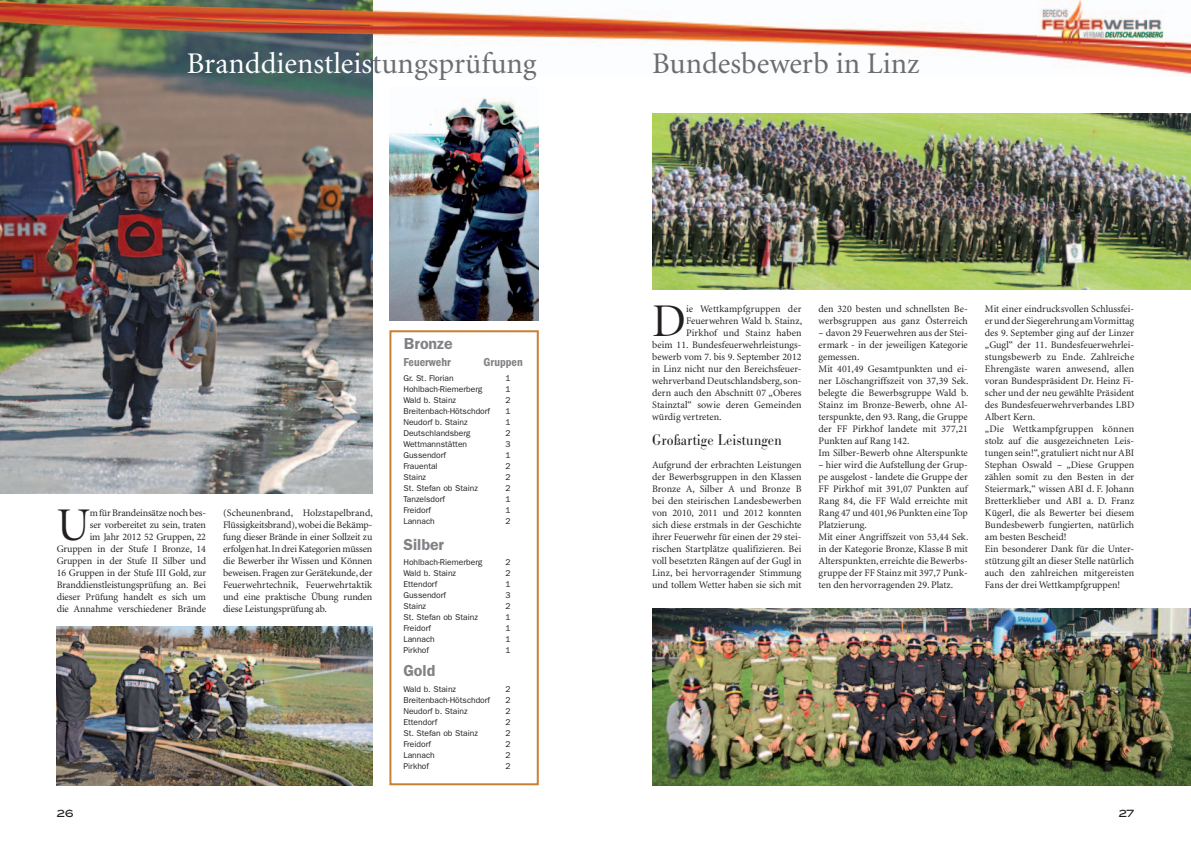
<style>
.page{position:relative;width:1191px;height:842px;background:#fff}
.page>*{position:absolute;margin:0;border:0;box-sizing:border-box;transform-origin:0 0}
.t1{font:47px "Minion MM 367 585 46";color:#231f20}
.t2{font:30px "Minion";color:#fff}
.t3{font:30px "Minion";color:#6c6d70}
.t4{font:16.2px "URW Bodoni T Ligh Extr Narr";letter-spacing:.005em;color:#231f20}
.t5{font:600 16px "ITC Franklin Gothic Std";color:#808285}
.t6{font:12px "ITC Franklin Gothic Std Dm Cd";color:#808285}
.t7{font:10px/12px "Minion MM 367 585 10";color:#231f20}
.t8{font:500 10px "Blair ITC";color:#231f20}
.t9{font:8.5px "ITC Franklin Gothic Std";color:#231f20}
.s1{color:#6c6d70}
</style>
<div class="page">
<img style="left:0;top:77px;width:372px;height:416px">
<img style="left:0;top:0;width:1191px;height:77px">
<img style="left:1037px;top:0;width:127px;height:47px">
<img style="left:389px;top:98px;width:150px;height:222px">
<div style="left:389px;top:330px;width:150px;height:455px;border:2px solid #c78131"></div>
<img style="left:57px;top:626px;width:315px;height:159px">
<img style="left:652px;top:609px;width:539px;height:176px">
<img style="left:652px;top:113px;width:539px;height:177px">
<h2 class="t2" style="left:187px;top:49px;width:351px">Branddienstleis<span class="s1">tungsprüfung</span></h2>
<h2 class="t3" style="left:652px;top:49px;width:269px">Bundesbewerb in Linz</h2>
<p class="t7" style="left:57px;top:507px;width:151px;text-align:right">m für Brandeinsätze noch bes-<br>ser vorbereitet zu sein, traten<br>im Jahr 2012 52 Gruppen, 22<br>Gruppen in der Stufe I Bronze, 14<br>Gruppen in der Stufe II Silber und<br>16 Gruppen in der Stufe III Gold, zur<br>Branddienstleistungsprüfung an. Bei dieser Prüfung handelt es sich um die Annahme verschiedener Brände</p>
<h1 class="t1" style="left:57px;top:501px;width:35px">U</h1>
<p class="t7" style="left:223px;top:507px;width:151px;text-align:justify">(Scheunenbrand, Holzstapelbrand, Flüssigkeitsbrand), wobei die Bekämp&shy;fung dieser Brände in einer Sollzeit zu erfolgen hat. In drei Kategorien müssen die Bewerber ihr Wissen und Können beweisen. Fragen zur Gerätekunde, der Feuerwehrtechnik, Feuerwehrtaktik und eine praktische Übung runden diese Leistungsprüfung ab.</p>
<h3 class="t5" style="left:404px;top:334px;width:50px">Bronze</h3>
<p class="t6" style="left:403px;top:355px;width:49px">Feuerwehr</p>
<p class="t6" style="left:483px;top:355px;width:41px">Gruppen</p>
<p class="t9" style="left:403px;top:373px;width:52px">Gr. St. Florian</p>
<p class="t9" style="left:505px;top:373px;width:7px">1</p>
<p class="t9" style="left:403px;top:384px;width:80px">Hohlbach-Riemerberg</p>
<p class="t9" style="left:505px;top:384px;width:7px">1</p>
<p class="t9" style="left:403px;top:395px;width:54px">Wald b. Stainz</p>
<p class="t9" style="left:505px;top:395px;width:7px">2</p>
<p class="t9" style="left:403px;top:406px;width:88px">Breitenbach-Hötschdorf</p>
<p class="t9" style="left:505px;top:406px;width:7px">1</p>
<p class="t9" style="left:403px;top:417px;width:66px">Neudorf b. Stainz</p>
<p class="t9" style="left:505px;top:417px;width:7px">1</p>
<p class="t9" style="left:403px;top:428px;width:68px">Deutschlandsberg</p>
<p class="t9" style="left:505px;top:428px;width:7px">2</p>
<p class="t9" style="left:403px;top:439px;width:65px">Wettmannstätten</p>
<p class="t9" style="left:505px;top:439px;width:7px">3</p>
<p class="t9" style="left:403px;top:450px;width:44px">Gussendorf</p>
<p class="t9" style="left:505px;top:450px;width:7px">1</p>
<p class="t9" style="left:403px;top:461px;width:36px">Frauental</p>
<p class="t9" style="left:505px;top:461px;width:7px">2</p>
<p class="t9" style="left:403px;top:472px;width:24px">Stainz</p>
<p class="t9" style="left:505px;top:472px;width:7px">2</p>
<p class="t9" style="left:403px;top:483px;width:76px">St. Stefan ob Stainz</p>
<p class="t9" style="left:505px;top:483px;width:7px">2</p>
<p class="t9" style="left:403px;top:494px;width:43px">Tanzelsdorf</p>
<p class="t9" style="left:505px;top:494px;width:7px">1</p>
<p class="t9" style="left:403px;top:505px;width:29px">Freidorf</p>
<p class="t9" style="left:505px;top:505px;width:7px">1</p>
<p class="t9" style="left:403px;top:516px;width:33px">Lannach</p>
<p class="t9" style="left:505px;top:516px;width:7px">2</p>
<p class="t9" style="left:403px;top:557px;width:80px">Hohlbach-Riemerberg</p>
<p class="t9" style="left:505px;top:557px;width:7px">2</p>
<p class="t9" style="left:403px;top:568px;width:54px">Wald b. Stainz</p>
<p class="t9" style="left:505px;top:568px;width:7px">2</p>
<p class="t9" style="left:403px;top:579px;width:35px">Ettendorf</p>
<p class="t9" style="left:505px;top:579px;width:7px">1</p>
<p class="t9" style="left:403px;top:590px;width:44px">Gussendorf</p>
<p class="t9" style="left:505px;top:590px;width:7px">3</p>
<p class="t9" style="left:403px;top:601px;width:24px">Stainz</p>
<p class="t9" style="left:505px;top:601px;width:7px">2</p>
<p class="t9" style="left:403px;top:612px;width:76px">St. Stefan ob Stainz</p>
<p class="t9" style="left:505px;top:612px;width:7px">1</p>
<p class="t9" style="left:403px;top:623px;width:29px">Freidorf</p>
<p class="t9" style="left:505px;top:623px;width:7px">1</p>
<p class="t9" style="left:403px;top:634px;width:33px">Lannach</p>
<p class="t9" style="left:505px;top:634px;width:7px">1</p>
<p class="t9" style="left:403px;top:645px;width:27px">Pirkhof</p>
<p class="t9" style="left:505px;top:645px;width:7px">1</p>
<p class="t9" style="left:403px;top:684px;width:54px">Wald b. Stainz</p>
<p class="t9" style="left:505px;top:684px;width:7px">2</p>
<p class="t9" style="left:403px;top:695px;width:88px">Breitenbach-Hötschdorf</p>
<p class="t9" style="left:505px;top:695px;width:7px">2</p>
<p class="t9" style="left:403px;top:706px;width:66px">Neudorf b. Stainz</p>
<p class="t9" style="left:505px;top:706px;width:7px">2</p>
<p class="t9" style="left:403px;top:717px;width:35px">Ettendorf</p>
<p class="t9" style="left:505px;top:717px;width:7px">2</p>
<p class="t9" style="left:403px;top:728px;width:76px">St. Stefan ob Stainz</p>
<p class="t9" style="left:505px;top:728px;width:7px">2</p>
<p class="t9" style="left:403px;top:739px;width:29px">Freidorf</p>
<p class="t9" style="left:505px;top:739px;width:7px">2</p>
<p class="t9" style="left:403px;top:750px;width:33px">Lannach</p>
<p class="t9" style="left:505px;top:750px;width:7px">2</p>
<p class="t9" style="left:403px;top:761px;width:27px">Pirkhof</p>
<p class="t9" style="left:505px;top:761px;width:7px">2</p>
<h3 class="t5" style="left:403px;top:535px;width:42px">Silber</h3>
<h3 class="t5" style="left:403px;top:661px;width:34px">Gold</h3>
<h1 class="t1" style="left:652px;top:297px;width:35px">D</h1>
<p class="t7" style="left:686px;top:303px;width:117px">ie Wettkampfgruppen der</p>
<p class="t7" style="left:686px;top:315px;width:117px">Feuerwehren Wald b. Stainz,</p>
<p class="t7" style="left:686px;top:327px;width:117px">Pirkhof und Stainz haben</p>
<p class="t7" style="left:652px;top:339px;width:151px">beim 11. Bundesfeuerwehrleistungs-</p>
<p class="t7" style="left:652px;top:351px;width:151px">bewerb vom 7. bis 9. September 2012</p>
<p class="t7" style="left:652px;top:363px;width:151px">in Linz nicht nur den Bereichsfeuer-</p>
<p class="t7" style="left:652px;top:375px;width:151px">wehrverband Deutschlandsberg, son-</p>
<p class="t7" style="left:652px;top:387px;width:151px">dern auch den Abschnitt 07 „Oberes</p>
<p class="t7" style="left:652px;top:399px;width:151px">Stainztal“ sowie deren Gemeinden</p>
<p class="t7" style="left:652px;top:411px;width:71px">würdig vertreten.</p>
<h3 class="t4" style="left:652px;top:431px;width:131px">Großartige Leistungen</h3>
<p class="t7" style="left:652px;top:459px;width:151px;text-align:justify">Aufgrund der erbrachten Leistungen der Bewerbsgruppen in den Klassen Bronze A, Silber A und Bronze B bei den steirischen Landesbewerben von 2010, 2011 und 2012 konnten sich diese erstmals in der Geschichte ihrer Feuerwehr für einen der 29 stei&shy;rischen Startplätze qualifizieren. Bei voll besetzten Rängen auf der Gugl in Linz, bei hervorragender Stimmung und tollem Wetter haben sie sich mit</p>
<p class="t7" style="left:818px;top:303px;width:151px">den 320 besten und schnellsten Be&shy;werbsgruppen aus ganz Österreich</p>
<p class="t7" style="left:818px;top:327px;width:151px">– davon 29 Feuerwehren aus der Stei&shy;ermark - in der jeweiligen Kategorie gemessen.<br>Mit 401,49 Gesamtpunkten und ei&shy;ner Löschangriffszeit von 37,39 Sek. belegte die Bewerbsgruppe Wald b.<br>Stainz im Bronze-Bewerb, ohne Al&shy;terspunkte, den 93. Rang, die Gruppe der FF Pirkhof landete mit 377,21<br>Punkten auf Rang 142.<br>Im Silber-Bewerb ohne Alterspunkte</p>
<p class="t7" style="left:818px;top:459px;width:151px">– hier wird die Aufstellung der Grup&shy;pe ausgelost - landete die Gruppe der FF Pirkhof mit 391,07 Punkten auf Rang 84, die FF Wald erreichte mit Rang 47 und 401,96 Punkten eine Top Platzierung.<br>Mit einer Angriffszeit von 53,44 Sek. in der Kategorie Bronze, Klasse B mit Alterspunkten, erreichte die Bewerbs&shy;gruppe der FF Stainz mit 397,7 Punk&shy;ten den hervorragenden 29. Platz.</p>
<p class="t7" style="left:985px;top:303px;width:151px">Mit einer eindrucksvollen Schlussfei&shy;er und der Siegerehrung am Vormittag des 9. September ging auf der Linzer „Gugl“ der 11. Bundesfeuerwehrlei&shy;stungsbewerb zu Ende. Zahlreiche Ehrengäste waren anwesend, allen voran Bundespräsident Dr. Heinz Fi&shy;scher und der neu gewählte Präsident des Bundesfeuerwehrverbandes LBD Albert Kern.<br>„Die Wettkampfgruppen können stolz auf die ausgezeichneten Leis&shy;tungen sein!“, gratuliert nicht nur ABI Stephan Oswald – „Diese Gruppen zählen somit zu den Besten in der Steiermark,“ wissen ABI d. F. Johann Bretterklieber und ABI a. D. Franz Kügerl, die als Bewerter bei diesem Bundesbewerb fungierten, natürlich am besten Bescheid!<br>Ein besonderer Dank für die Unter&shy;stützung gilt an dieser Stelle natürlich auch den zahlreichen mitgereisten Fans der drei Wettkampfgruppen!</p>
<p class="t8" style="left:57px;top:807px;width:19px">26</p>
<p class="t8" style="left:1118px;top:807px;width:17px">27</p>
</div>
